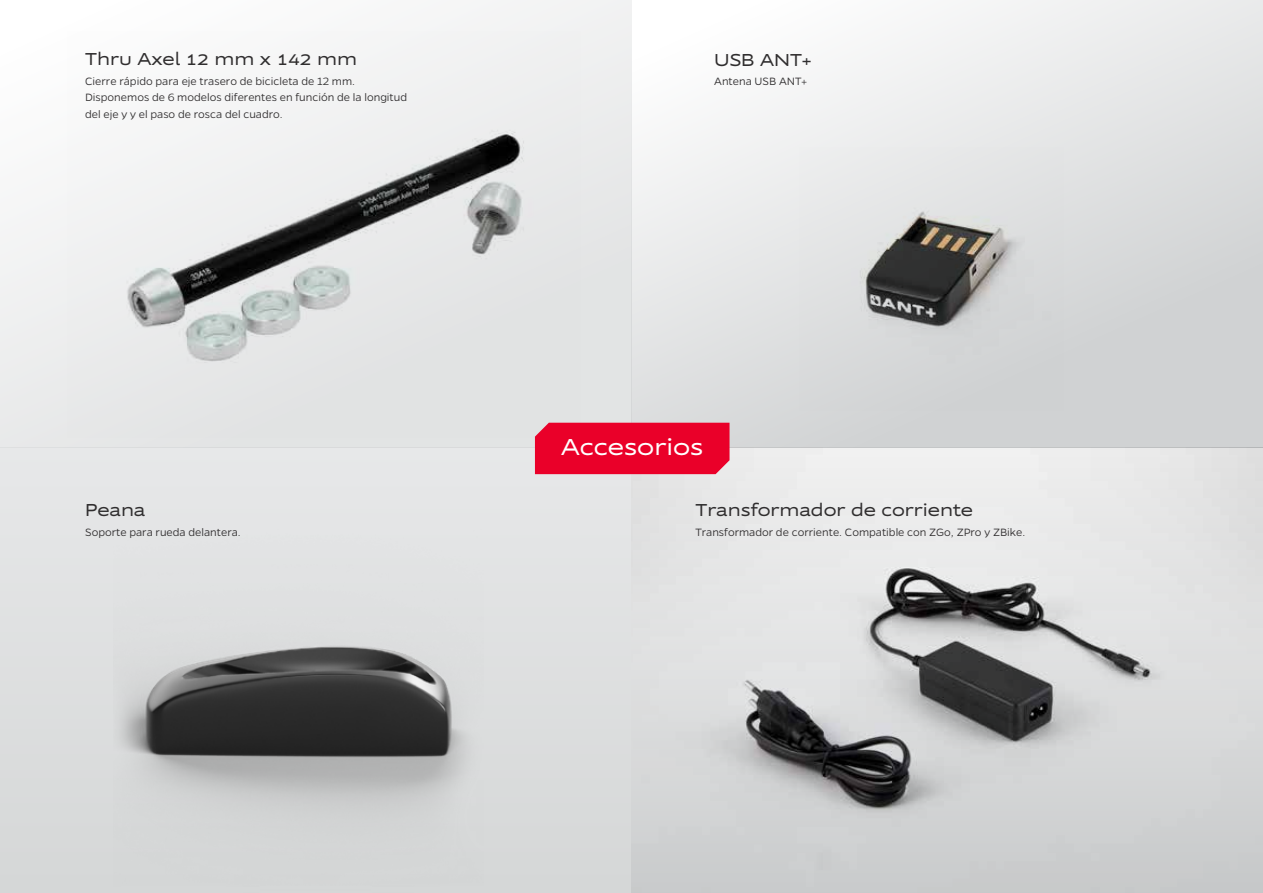
<style>
.page{position:relative;width:1263px;height:893px;background:#fff}
.page>*{position:absolute;margin:0;border:0;box-sizing:border-box;transform-origin:0 0}
.t1{font:expanded 24px "Supra";color:#fff}
.t2{font:expanded 18px "Supra";color:#302e2f}
.t3{font:300 12px/16.5px "Gentona";color:#302e2f}
</style>
<div class="page">
<div style="left:0;top:447px;width:632px;height:446px;background:#e0e2e2"></div>
<div style="left:632px;top:0;width:631px;height:447px;background:linear-gradient(to bottom,#f6f6f6,#cfd1d2)"></div>
<div style="left:0;top:0;width:632px;height:447px;background:linear-gradient(to bottom,#f9f9f9,#e4e5e5)"></div>
<img style="left:113px;top:646px;width:371px;height:247px">
<img style="left:68px;top:32px;width:513px;height:406px">
<img style="left:800px;top:147px;width:263px;height:263px">
<img style="left:632px;top:447px;width:631px;height:446px">
<div style="left:535px;top:423px;width:194px;height:51px;background:#ea0029"></div>
<h2 class="t2" style="left:85px;top:48px;width:273px">Thru Axel 12 mm x 142 mm</h2>
<p class="t3" style="left:85px;top:73px;width:323px">Cierre rápido para eje trasero de bicicleta de 12 mm.<br>Disponemos de 6 modelos diferentes en función de la longitud del eje y y el paso de rosca del cuadro.</p>
<h2 class="t2" style="left:85px;top:498px;width:62px">Peana</h2>
<p class="t3" style="left:85px;top:524px;width:157px">Soporte para rueda delantera.</p>
<h2 class="t2" style="left:714px;top:48px;width:99px">USB ANT+</h2>
<p class="t3" style="left:714px;top:73px;width:94px">Antena USB ANT+</p>
<h1 class="t1" style="left:561px;top:431px;width:144px">Accesorios</h1>
<h2 class="t2" style="left:695px;top:498px;width:279px">Transformador de corriente</h2>
<p class="t3" style="left:695px;top:524px;width:331px">Transformador de corriente. Compatible con ZGo, ZPro y ZBike.</p>
</div>
